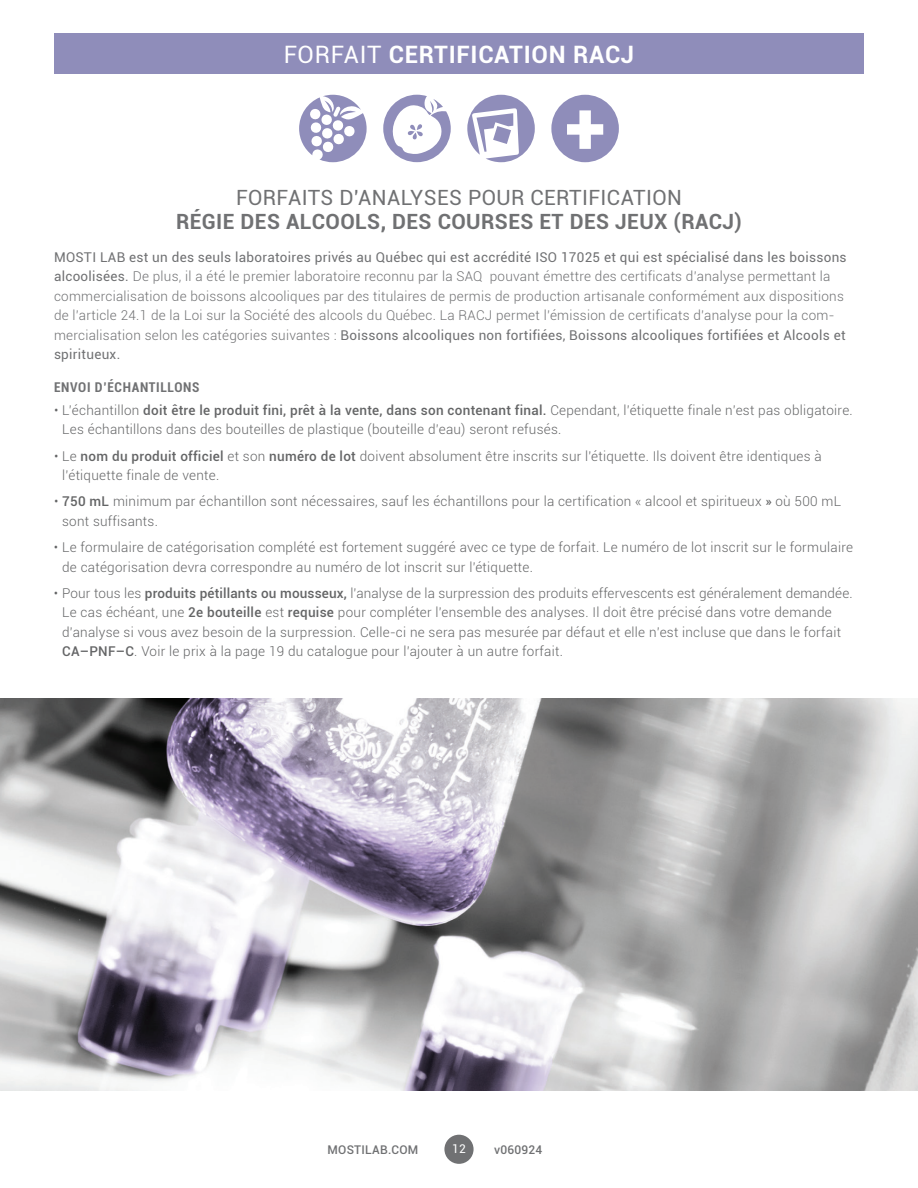
<style>
.page{position:relative;width:918px;height:1188px;background:#fff}
.page>*{position:absolute;margin:0;border:0;box-sizing:border-box;transform-origin:0 0}
.t1{font:700 24px "Roboto";letter-spacing:.03em;color:#fff}
.t2{font:24px "Roboto";color:#fff}
.t3{font:700 21px "Roboto";letter-spacing:.02em;color:#707173}
.t4{font:21px "Roboto";letter-spacing:.02em;color:#707173}
.t5{font:300 13.5px/19.5px "Roboto";letter-spacing:.02em;color:#646566}
.t6{font:300 13.5px/19.5px "Roboto";letter-spacing:.02em;color:#707173}
.t7{font:700 condensed 13.5px "Roboto";letter-spacing:.05em;color:#707173}
.t8{font:13.5px "Roboto";color:#707173}
.t9{font:500 12px "Roboto";letter-spacing:.02em;color:#707173}
.t10{font:12px "Roboto";color:#fff}
.s1{font-weight:400}
.s2{font-weight:500}
</style>
<div class="page">
<div style="left:444px;top:1135px;width:30px;height:29px;background:#707173;border-radius:50%"></div>
<img style="left:0;top:698px;width:918px;height:392px">
<div style="left:54px;top:34px;width:810px;height:40px;background:#8f8dba"></div>
<svg style="left:299px;top:95px;width:68px;height:67px"></svg>
<svg style="left:383px;top:95px;width:68px;height:67px"></svg>
<svg style="left:551px;top:95px;width:68px;height:67px"></svg>
<svg style="left:467px;top:95px;width:68px;height:67px"></svg>
<h1 class="t2" style="left:284px;top:38px;width:30px">Forfa</h1>
<h1 class="t1" style="left:360px;top:38px;width:60px"><span class="s1">it</span> CERTIFICATION</h1>
<h1 class="t1" style="left:573px;top:38px;width:63px">RACJ</h1>
<h2 class="t4" style="left:236px;top:183px;width:77px">FORFAITS</h2>
<h2 class="t4" style="left:339px;top:183px;width:340px">D'ANALYSes POUR CERTI FI CATI ON</h2>
<h2 class="t3" style="left:176px;top:206px;width:567px">RÉGIE DES ALCOOLS, DES COURSES ET DES JEUX (RACJ)</h2>
<p class="t6" style="left:54px;top:247px;width:794px;text-indent:46px"><span class="s1">LAB est un des seuls laboratoires privés au Québec qui est accrédité ISO 17025 et qui est spécialisé dans les boissons alcoolisées.</span> De plus, il a été le premier laboratoire reconnu par la SAQ pouvant émettre des certificats d’analyse permettant la commercialisation de boissons alcooliques par des titulaires de permis de production artisanale conformément aux dispositions de l’article 24.1 de la Loi sur la Société des alcools du Québec. La RACJ permet l’émission de certificats d’analyse pour la com&shy;mercialisation selon les catégories suivantes : <span class="s1">Boissons alcooliques non fortifiées, Boissons alcooliques fortifiées et Alcools et spiritueux.</span></p>
<p class="t7" style="left:54px;top:378px;width:146px">ENVOI D’ÉCHANTILLONS</p>
<p class="t5" style="left:62px;top:400px;width:792px;text-indent:-8px">• L’échantillon <span class="s2">doit être le produit fini, prêt à la vente, dans son contenant final.</span> Cependant, l’étiquette finale n’est pas obligatoire.<br>Les échantillons dans des bouteilles de plastique (bouteille d’eau) seront refusés.</p>
<p class="t5" style="left:62px;top:446px;width:761px;text-indent:-8px">• Le <span class="s2">nom du produit officiel</span> et son <span class="s2">numéro de lot</span> doivent absolument être inscrits sur l'étiquette. Ils doivent être identiques à l’étiquette finale de vente.</p>
<p class="t5" style="left:62px;top:491px;width:779px;text-indent:-8px">• <span class="s2">750 mL</span> minimum par échantillon sont nécessaires, sauf les échantillons pour la certification « alcool et spiritueux <span class="s1">»</span> où 500 mL sont suffisants.</p>
<p class="t5" style="left:62px;top:537px;width:792px;text-indent:-8px">• Le formulaire de catégorisation complété est fortement suggéré avec ce type de forfait. Le numéro de lot inscrit sur le formulaire de catégorisation devra correspondre au numéro de lot inscrit sur l'étiquette.</p>
<p class="t5" style="left:62px;top:583px;width:792px;text-indent:-8px">• Pour tous les <span class="s2">produits pétillants ou mousseux,</span> l’analyse de la surpression des produits effervescents est généralement demandée.<br>Le cas échéant, une <span class="s2">2e bouteille</span> est <span class="s2">requise</span> pour compléter l'ensemble des analyses. Il doit être précisé dans votre demande d'analyse si vous avez besoin de la surpression. Celle-ci ne sera pas mesurée par défaut et elle n’est incluse que dans le forfait <span class="s2">CA–PNF–C</span>. Voir le prix à la page 19 du catalogue pour l’ajouter à un autre forfait.</p>
<p class="t8" style="left:54px;top:247px;width:29px">MOSTI</p>
<p class="t9" style="left:328px;top:1142px;width:92px">MOSTILAB.COM</p>
<p class="t10" style="left:452px;top:1140px;width:15px">12</p>
<p class="t9" style="left:494px;top:1142px;width:50px">v060924</p>
</div>
